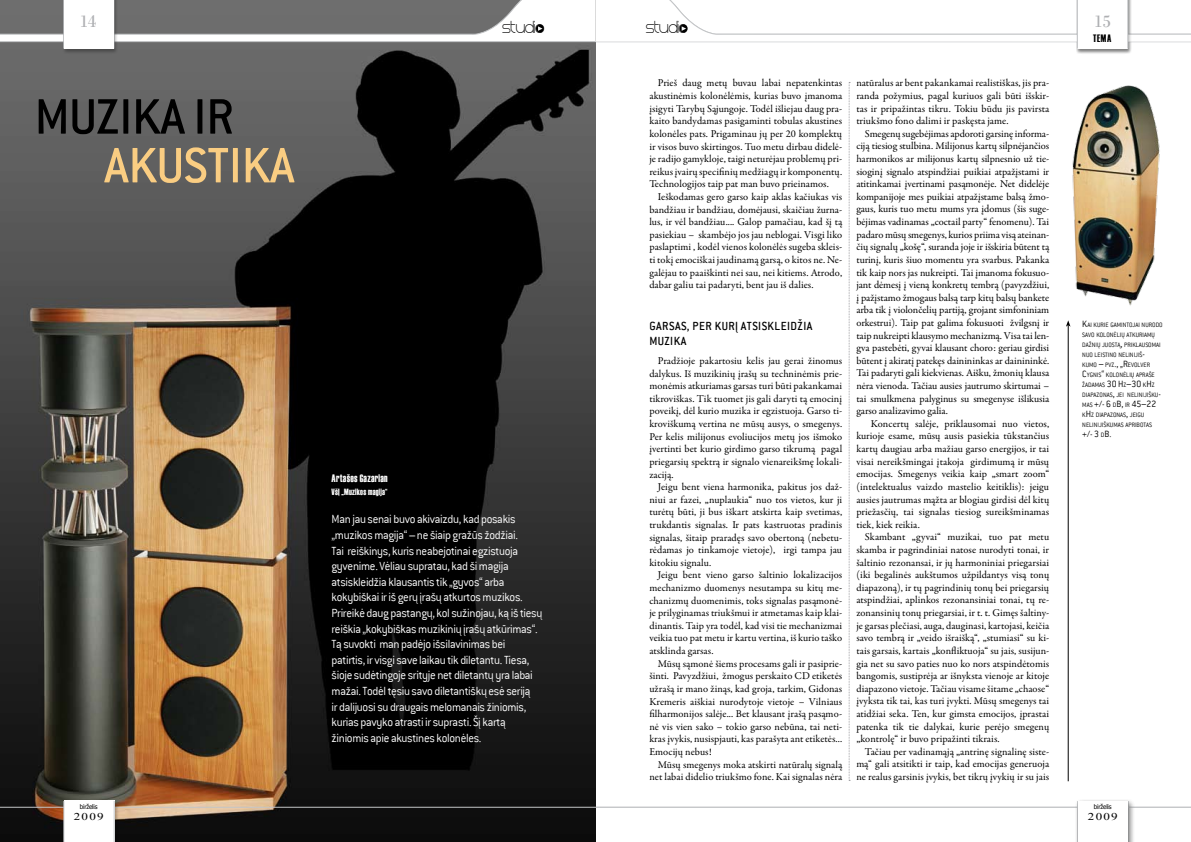
<style>
.page{position:relative;width:1191px;height:842px;background:#fff}
.page>*{position:absolute;margin:0;border:0;box-sizing:border-box;transform-origin:0 0}
.t1{font:500 54.6px "Conduit ITCLT";letter-spacing:-.005em;color:#000}
.t2{font:500 54.6px "Conduit ITCLT";letter-spacing:-.005em;color:#facd82}
.t3{font:18px "Bodoni";color:#aeafb2}
.t4{font:14.4px "Steiner";letter-spacing:-.02em;color:#000;scale:.96 1}
.t5{font:300 13px/15.6px "Conduit ITCLT";letter-spacing:-.025em;color:#fff;scale:.96 1}
.t6{font:500 13px/15px "Conduit ITCLT";letter-spacing:.035em;color:#000;scale:.96 1}
.t7{font:10.8px "Haettenschweiler";letter-spacing:.03em;color:#fff;scale:.89 1}
.t8{font:10.8px "Haettenschweiler";color:#000;scale:.89 1}
.t9{font:10.7px "Haettenschweiler";color:#000;scale:.89 1}
.t10{font:10.5px/12.6px "Garamond Premr Pro";letter-spacing:.005em;color:#000;text-align:justify}
.t11{font:10.4px "Times New Roman";letter-spacing:.1em;color:#000;scale:1.25 1}
.t12{font:300 10px "Conduit ITCLT";color:#000;scale:.96 1}
.t13{font:9px "Haettenschweiler";letter-spacing:.03em;color:#fff;scale:.89 1}
.t14{font:300 7px/10px "Conduit ITCLT";color:#000;scale:.96 1}
.t15{font:6.4px "Tahoma";letter-spacing:-.025em;color:#000}
.s1{font-size:10px}
.s2{font-size:7px}
</style>
<div class="page">
<img style="left:0;top:42px;width:595px;height:800px">
<hr style="left:0;top:807px;width:1191px;height:1px;background:#c3c5c7">
<div style="left:62px;top:0;width:56px;height:55px;background:#000;opacity:.3"></div>
<div style="left:64px;top:0;width:50px;height:49px;background:#fff"></div>
<div style="left:62px;top:800px;width:57px;height:42px;background:#000;opacity:.3"></div>
<div style="left:64px;top:801px;width:50px;height:41px;background:#fff"></div>
<hr style="left:114px;top:801px;width:1px;height:41px;background:#c3c5c7">
<hr style="left:64px;top:801px;width:1px;height:41px;background:#c3c5c7">
<div style="left:1075px;top:0;width:57px;height:55px;background:#000;opacity:.3"></div>
<div style="left:1077px;top:0;width:50px;height:49px;background:#fff"></div>
<div style="left:1074px;top:798px;width:60px;height:44px;background:#000;opacity:.3"></div>
<div style="left:1078px;top:801px;width:49px;height:41px;background:#fff"></div>
<svg style="left:0;top:0;width:1191px;height:42px"></svg>
<hr style="left:1127px;top:0;width:1px;height:49px;background:#c3c5c7">
<hr style="left:1077px;top:0;width:1px;height:49px;background:#c3c5c7">
<img style="left:1072px;top:85px;width:88px;height:221px">
<hr style="left:1068px;top:325px;width:1px;height:456px;background:#000">
<svg style="left:1066px;top:320px;width:4px;height:7px"></svg>
<svg style="left:849px;top:82px;width:1px;height:699px"></svg>
<h2 class="t3" style="left:80px;top:11px;width:18px">14</h2>
<h1 class="t1" style="left:35px;top:86px;width:201px">MUZIKA IR</h1>
<h1 class="t2" style="left:104px;top:135px;width:192px">AKUSTIKA</h1>
<h3 class="t4" style="left:502px;top:21px;width:46px">studio</h3>
<p class="t15" style="left:80px;top:803px;width:19px">birželis</p>
<p class="t11" style="left:74px;top:810px;width:25px">2009</p>
<p class="t7" style="left:331px;top:471px;width:64px">Artašes Gazarian</p>
<p class="t13" style="left:331px;top:486px;width:64px">VšĮ „Muzikos magija“</p>
<p class="t5" style="left:331px;top:512px;width:221px">Man jau senai buvo akivaizdu, kad posakis „muzikos magija“ – ne šiaip gražūs žodžiai.<br>Tai reiškinys, kuris neabejotinai egzistuoja gyvenime. Vėliau supratau, kad ši magija atsiskleidžia klausantis tik „gyvos“ arba kokybiškai ir iš gerų įrašų atkurtos muzikos.<br>Prireikė daug pastangų, kol sužinojau, ką iš tiesų reiškia „kokybiškas muzikinių įrašų atkūrimas“.<br>Tą suvokti man padėjo išsilavinimas bei patirtis, ir visgi save laikau tik diletantu. Tiesa, šioje sudėtingoje srityje net diletantų yra labai mažai. Todėl tęsiu savo diletantiškų esė seriją<br>ir dalijuosi su draugais melomanais žiniomis, kurias pavyko atrasti ir suprasti. Šį kartą žiniomis apie akustines kolonėles.</p>
<h3 class="t4" style="left:645px;top:21px;width:46px">studio</h3>
<p class="t10" style="left:649px;top:77px;width:194px;text-indent:9px">Prieš daug metų buvau labai nepatenkintas akustinėmis kolonėlėmis, kurias buvo įmanoma įsigyti Tarybų Sąjungoje. Todėl išliejau daug pra&shy;kaito bandydamas pasigaminti tobulas akustines kolonėles pats. Prigaminau jų per 20 komplektų ir visos buvo skirtingos. Tuo metu dirbau didelė&shy;je radijo gamykloje, taigi neturėjau problemų pri&shy;reikus įvairų specifinių medžiagų ir komponentų.<br>Technologijos taip pat man buvo prieinamos.</p>
<p class="t10" style="left:649px;top:191px;width:194px;text-indent:9px">Ieškodamas gero garso kaip aklas kačiukas vis bandžiau ir bandžiau, domėjausi, skaičiau žurna&shy;lus, ir vėl bandžiau.... Galop pamačiau, kad šį tą pasiekiau – skambėjo jos jau neblogai. Visgi liko paslaptimi , kodėl vienos kolonėlės sugeba skleis&shy;ti tokį emociškai jaudinamą garsą, o kitos ne. Ne&shy;galėjau to paaiškinti nei sau, nei kitiems. Atrodo, dabar galiu tai padaryti, bent jau iš dalies.</p>
<p class="t6" style="left:649px;top:318px;width:171px">GARSAS, PER KURĮ ATSISKLEIDŽIA<br>MUZIKA</p>
<p class="t10" style="left:649px;top:355px;width:194px;text-indent:9px">Pradžioje pakartosiu kelis jau gerai žinomus dalykus. Iš muzikinių įrašų su techninėmis prie&shy;monėmis atkuriamas garsas turi būti pakankamai tikroviškas. Tik tuomet jis gali daryti tą emocinį poveikį, dėl kurio muzika ir egzistuoja. Garso ti&shy;kroviškumą vertina ne mūsų ausys, o smegenys.<br>Per kelis milijonus evoliucijos metų jos išmoko įvertinti bet kurio girdimo garso tikrumą pagal priegarsių spektrą ir signalo vienareikšmę lokali&shy;zaciją.</p>
<p class="t10" style="left:649px;top:481px;width:194px;text-indent:9px">Jeigu bent viena harmonika, pakitus jos daž&shy;niui ar fazei, „nuplaukia“ nuo tos vietos, kur ji turėtų būti, ji bus iškart atskirta kaip svetimas, trukdantis signalas. Ir pats kastruotas pradinis signalas, šitaip praradęs savo obertoną (nebetu&shy;rėdamas jo tinkamoje vietoje), irgi tampa jau kitokiu signalu.</p>
<p class="t10" style="left:649px;top:569px;width:194px;text-indent:9px">Jeigu bent vieno garso šaltinio lokalizacijos mechanizmo duomenys nesutampa su kitų me&shy;chanizmų duomenimis, toks signalas pasąmonė&shy;je prilyginamas triukšmui ir atmetamas kaip klai&shy;dinantis. Taip yra todėl, kad visi tie mechanizmai veikia tuo pat metu ir kartu vertina, iš kurio taško atsklinda garsas.</p>
<p class="t10" style="left:649px;top:657px;width:194px;text-indent:9px">Mūsų sąmonė šiems procesams gali ir pasiprie&shy;šinti. Pavyzdžiui, žmogus perskaito CD etiketės užrašą ir mano žinąs, kad groja, tarkim, Gidonas Kremeris aiškiai nurodytoje vietoje – Vilniaus filharmonijos salėje... Bet klausant įrašą pasąmo&shy;nė vis vien sako – tokio garso nebūna, tai neti&shy;kras įvykis, nusispjauti, kas parašyta ant etiketės...<br>Emocijų nebus!</p>
<p class="t10" style="left:649px;top:758px;width:194px;text-align:right">Mūsų smegenys moka atskirti natūralų signalą net labai didelio triukšmo fone. Kai signalas nėra</p>
<p class="t10" style="left:856px;top:77px;width:194px">natūralus ar bent pakankamai realistiškas, jis pra&shy;randa požymius, pagal kuriuos gali būti išskir&shy;tas ir pripažintas tikru. Tokiu būdu jis pavirsta triukšmo fono dalimi ir paskęsta jame.</p>
<p class="t10" style="left:856px;top:127px;width:194px;text-indent:9px">Smegenų sugebėjimas apdoroti garsinę informa&shy;ciją tiesiog stulbina. Milijonus kartų silpnėjančios harmonikos ar milijonus kartų silpnesnio už tie&shy;sioginį signalo atspindžiai puikiai atpažįstami ir atitinkamai įvertinami pasąmonėje. Net didelėje kompanijoje mes puikiai atpažįstame balsą žmo&shy;gaus, kuris tuo metu mums yra įdomus (šis suge&shy;bėjimas vadinamas „coctail party“ fenomenu). Tai padaro mūsų smegenys, kurios priima visą ateinan&shy;čių signalų „košę“, suranda joje ir išskiria būtent tą turinį, kuris šiuo momentu yra svarbus. Pakanka tik kaip nors jas nukreipti. Tai įmanoma fokusuo&shy;jant dėmesį į vieną konkretų tembrą (pavyzdžiui, į pažįstamo žmogaus balsą tarp kitų balsų bankete arba tik į violončelių partiją, grojant simfoniniam orkestrui). Taip pat galima fokusuoti žvilgsnį ir taip nukreipti klausymo mechanizmą. Visa tai len&shy;gva pastebėti, gyvai klausant choro: geriau girdisi būtent į akiratį patekęs dainininkas ar dainininkė.<br>Tai padaryti gali kiekvienas. Aišku, žmonių klausa nėra vienoda. Tačiau ausies jautrumo skirtumai – tai smulkmena palyginus su smegenyse išlikusia garso analizavimo galia.</p>
<p class="t10" style="left:856px;top:417px;width:194px;text-indent:14px">Koncertų salėje, priklausomai nuo vietos, kurioje esame, mūsų ausis pasiekia tūkstančius kartų daugiau arba mažiau garso energijos, ir tai visai nereikšmingai įtakoja girdimumą ir mūsų emocijas. Smegenys veikia kaip „smart zoom“ (intelektualus vaizdo mastelio keitiklis): jeigu ausies jautrumas mąžta ar blogiau girdisi dėl kitų priežasčių, tai signalas tiesiog sureikšminamas tiek, kiek reikia.</p>
<p class="t10" style="left:856px;top:531px;width:194px;text-indent:9px">Skambant „gyvai“ muzikai, tuo pat metu skamba ir pagrindiniai natose nurodyti tonai, ir šaltinio rezonansai, ir jų harmoniniai priegarsiai (iki begalinės aukštumos užpildantys visą tonų diapazoną), ir tų pagrindinių tonų bei priegarsių atspindžiai, aplinkos rezonansiniai tonai, tų re&shy;zonansinių tonų priegarsiai, ir t. t. Gimęs šaltiny&shy;je garsas plečiasi, auga, dauginasi, kartojasi, keičia savo tembrą ir „veido išraišką“, „stumiasi“ su ki&shy;tais garsais, kartais „konfliktuoja“ su jais, susijun&shy;gia net su savo paties nuo ko nors atspindėtomis bangomis, sustiprėja ar išnyksta vienoje ar kitoje diapazono vietoje. Tačiau visame šitame „chaose“ įvyksta tik tai, kas turi įvykti. Mūsų smegenys tai atidžiai seka. Ten, kur gimsta emocijos, įprastai patenka tik tie dalykai, kurie perėjo smegenų „kontrolę“ ir buvo pripažinti tikrais.</p>
<p class="t10" style="left:856px;top:745px;width:194px;text-indent:9px">Tačiau per vadinamąją „antrinę signalinę siste&shy;mą“ gali atsitikti ir taip, kad emocijas generuoja ne realus garsinis įvykis, bet tikrų įvykių ir su jais</p>
<h2 class="t3" style="left:1094px;top:11px;width:18px">15</h2>
<p class="t8" style="left:1093px;top:31px;width:22px">tema</p>
<p class="t9" style="left:1093px;top:31px;width:22px">tema</p>
<p class="t14" style="left:1082px;top:319px;width:85px"><span class="s1">K</span>AI KURIE GAMINTOJAI NURODO<br>SAVO KOLONĖLIŲ ATKURIAMŲ<br>DAŽNIŲ JUOSTĄ<span class="s1">,</span> PRIKLAUSOMAI<br>NUO LEISTINO NELINIJIŠ<span class="s1">-<br></span>KUMO <span class="s1">–</span> PVZ<span class="s1">., „R</span> EVOLVER<br><span class="s1">C</span>YGNIS<span class="s1">“</span> KOLONĖLIŲ APRAŠE<br>ŽADAMAS <span class="s1">30 H</span>Z<span class="s1">–30</span> K<span class="s1">H</span>Z<br>DIAPAZONAS<span class="s1">,</span> JEI NELINIJIŠKU<span class="s1">-</span></p>
<p class="t12" style="left:1082px;top:398px;width:78px"><span class="s2">MAS</span> +/- 6 <span class="s2">D</span>B, <span class="s2">IR</span> 45–22</p>
<p class="t14" style="left:1082px;top:409px;width:74px">K<span class="s1">H</span>Z DIAPAZONAS<span class="s1">,</span> JEIGU<br>NELINIJIŠKUMAS APRIBOTAS</p>
<p class="t12" style="left:1082px;top:428px;width:32px">+/- 3 <span class="s2">D</span>B.</p>
<p class="t15" style="left:1094px;top:803px;width:19px">birželis</p>
<p class="t11" style="left:1087px;top:810px;width:25px">2009</p>
</div>
